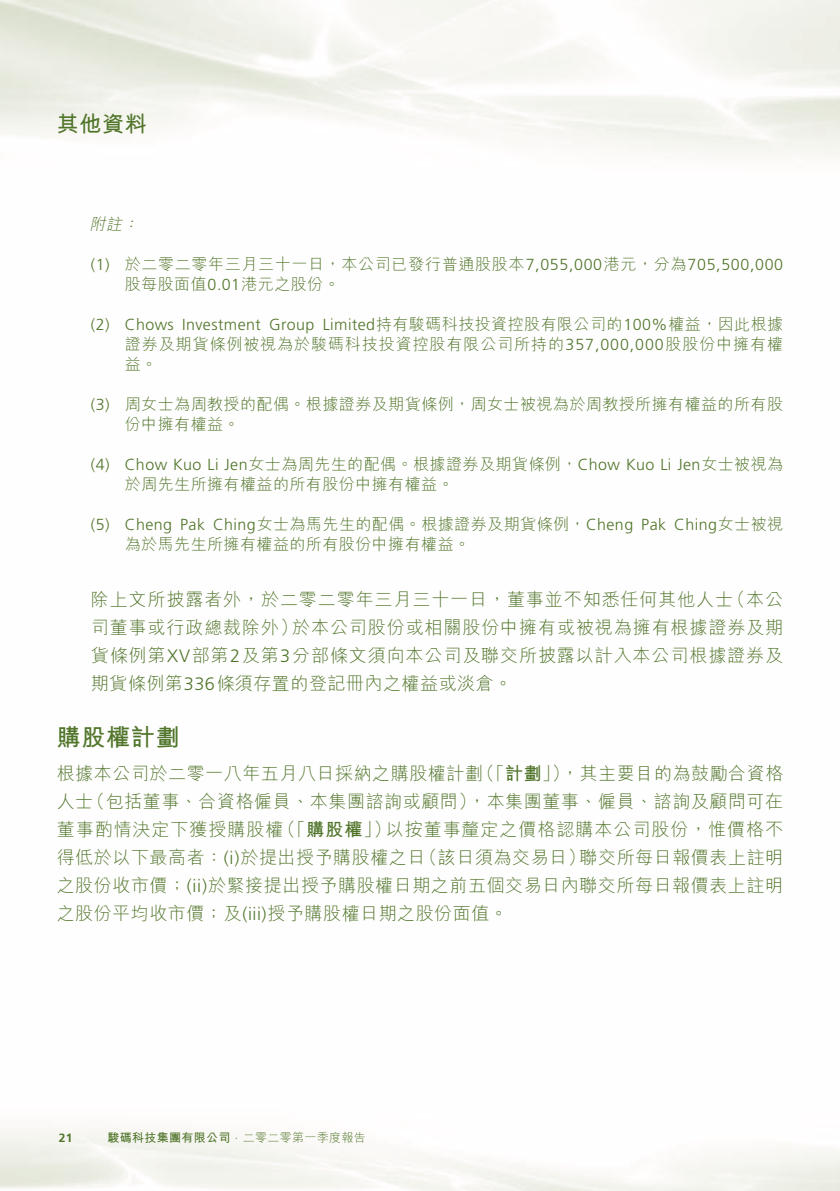
<style>
.page{position:relative;width:840px;height:1191px;background:#fff}
.page>*{position:absolute;margin:0;border:0;box-sizing:border-box;transform-origin:0 0}
.t1{font:700 24px "M Hei HK";letter-spacing:.03em;color:#50752a}
.t2{font:700 22px "M Hei HK";color:#50752a}
.t3{font:300 18px/28px "M Hei HK";letter-spacing:.03em;color:#50752a}
.t4{font:300 18px/28px "M Hei HK";letter-spacing:.05em;color:#50752a}
.t5{font:300 18px "M Hei HK";letter-spacing:.055em;color:#50752a}
.t6{font:300 16px "M Hei HK";letter-spacing:.03em;color:#50752a}
.t7{font:300 16px "Frutiger LT Std";letter-spacing:.03em;color:#50752a}
.t8{font:300 16px/20px "M Hei HK";letter-spacing:.055em;color:#50752a}
.t9{font:italic 300 16px "M Hei HK";color:#50752a}
.t10{font:700 12px "M Hei HK";letter-spacing:.03em;color:#50752a}
.t11{font:700 12px "Frutiger LT Std";color:#50752a}
.s1{font-family:"Frutiger LT Std"}
.s2{font-family:"M Hei HK"}
.s3{font-weight:700}
.s4{font-family:"Frutiger LT Std";font-weight:300}
.s5{font-weight:300}
</style>
<div class="page">
<h2 class="t2" style="left:57px;top:108px;width:91px">其他資料</h2>
<p class="t9" style="left:89px;top:216px;width:37px">附註</p>
<p class="t9" style="left:122px;top:216px;width:21px">：</p>
<p class="t7" style="left:91px;top:255px;width:20px">1( )</p>
<p class="t7" style="left:91px;top:315px;width:20px">2( )</p>
<p class="t7" style="left:91px;top:395px;width:20px">3( )</p>
<p class="t7" style="left:91px;top:455px;width:20px">4( )</p>
<p class="t7" style="left:91px;top:515px;width:20px">5( )</p>
<p class="t6" style="left:125px;top:256px;width:659px">於二零二零年三月三十一日，本公司已發行普通股股本<span class="s1">7,055,000</span>港元，分為<span class="s1">705,500,000</span></p>
<p class="t6" style="left:125px;top:276px;width:216px">股每股面值<span class="s1">0.01</span>港元之股份。</p>
<p class="t6" style="left:322px;top:316px;width:462px"><span class="s1">Limited</span>持有駿碼科技投資控股有限公司的<span class="s1">100%</span>權益，因此根據</p>
<p class="t7" style="left:125px;top:315px;width:50px">Chows</p>
<p class="t7" style="left:269px;top:315px;width:47px">Group</p>
<p class="t7" style="left:182px;top:315px;width:80px">Investment</p>
<p class="t8" style="left:125px;top:334px;width:659px">證券及期貨條例被視為於駿碼科技投資控股有限公司所持的<span class="s1">357,000,000</span>股股份中擁有權益。</p>
<p class="t6" style="left:125px;top:396px;width:659px">周女士為周教授的配偶。根據證券及期貨條例，周女士被視為於周教授所擁有權益的所有股</p>
<p class="t6" style="left:125px;top:416px;width:116px">份中擁有權益。</p>
<p class="t6" style="left:125px;top:456px;width:659px"><span class="s1">Chow Kuo Li Jen</span>女士為周先生的配偶。根據證券及期貨條例，<span class="s1">Chow Kuo Li Jen</span>女士被視為</p>
<p class="t6" style="left:125px;top:476px;width:330px">於周先生所擁有權益的所有股份中擁有權益。</p>
<p class="t7" style="left:125px;top:515px;width:49px">Cheng</p>
<p class="t7" style="left:180px;top:515px;width:26px">Pak</p>
<p class="t6" style="left:213px;top:516px;width:421px"><span class="s1">Ching</span>女士為馬先生的配偶。根據證券及期貨條例，<span class="s1">Cheng</span></p>
<p class="t6" style="left:125px;top:536px;width:346px">為於馬先生所擁有權益的所有股份中擁有權益。</p>
<p class="t7" style="left:641px;top:515px;width:26px">Pak</p>
<p class="t7" style="left:673px;top:515px;width:110px">Ching<span class="s2">女士被視</span></p>
<p class="t3" style="left:727px;top:585px;width:57px">（本公</p>
<p class="t4" style="left:292px;top:585px;width:492px;text-indent:-201px">除上文所披露者外，於二零二零年三月三十一日，董事並不知悉任何其他人士<br>於本公司股份或相關股份中擁有或被視為擁有根據證券及期</p>
<p class="t4" style="left:91px;top:613px;width:693px">司董事或行政總裁除外）<br>貨條例第<span class="s1">XV</span>部第<span class="s1">2</span>及第<span class="s1">3</span>分部條文須向本公司及聯交所披露以計入本公司根據證券及期貨條例第<span class="s1">336</span>條須存置的登記冊內之權益或淡倉。</p>
<h1 class="t1" style="left:57px;top:719px;width:124px">購股權計劃</h1>
<p class="t3" style="left:561px;top:759px;width:223px">，其主要目的為鼓勵合資格</p>
<p class="t3" style="left:476px;top:759px;width:94px">（「<span class="s3">計劃</span>」）</p>
<p class="t3" style="left:87px;top:759px;width:697px;text-indent:-30px">根據本公司於二零一八年五月八日採納之購股權計劃<br>（包括董事、合資格僱員、本集團諮詢或顧問，）本集團董事、僱員、諮詢及顧問可在</p>
<p class="t3" style="left:57px;top:787px;width:38px">人士</p>
<p class="t3" style="left:277px;top:815px;width:115px">（「<span class="s3">購股權</span>」）</p>
<p class="t5" style="left:385px;top:820px;width:399px">以按董事釐定之價格認購本公司股份，惟價格不</p>
<p class="t5" style="left:57px;top:820px;width:228px">董事酌情決定下獲授購股權</p>
<p class="t3" style="left:57px;top:843px;width:727px">得低於以下最高者： <span class="s1">)i(</span> 於提出授予購股權之日<br>之股份收市價；<span class="s1">( )i i</span> 於緊接提出授予購股權日期之前五個交易日內聯交所每日報價表上註明之股份平均收市價；及<span class="s1">(iii)</span>授予購股權日期之股份面值。</p>
<p class="t3" style="left:419px;top:843px;width:168px">（該日須為交易日）</p>
<p class="t3" style="left:579px;top:843px;width:205px">聯交所每日報價表上註明</p>
<p class="t11" style="left:59px;top:1131px;width:15px">21</p>
<p class="t10" style="left:107px;top:1129px;width:260px">駿碼科技集團有限公司 <span class="s4">·</span> <span class="s5">二零二零第一季度報告</span></p>
</div>
